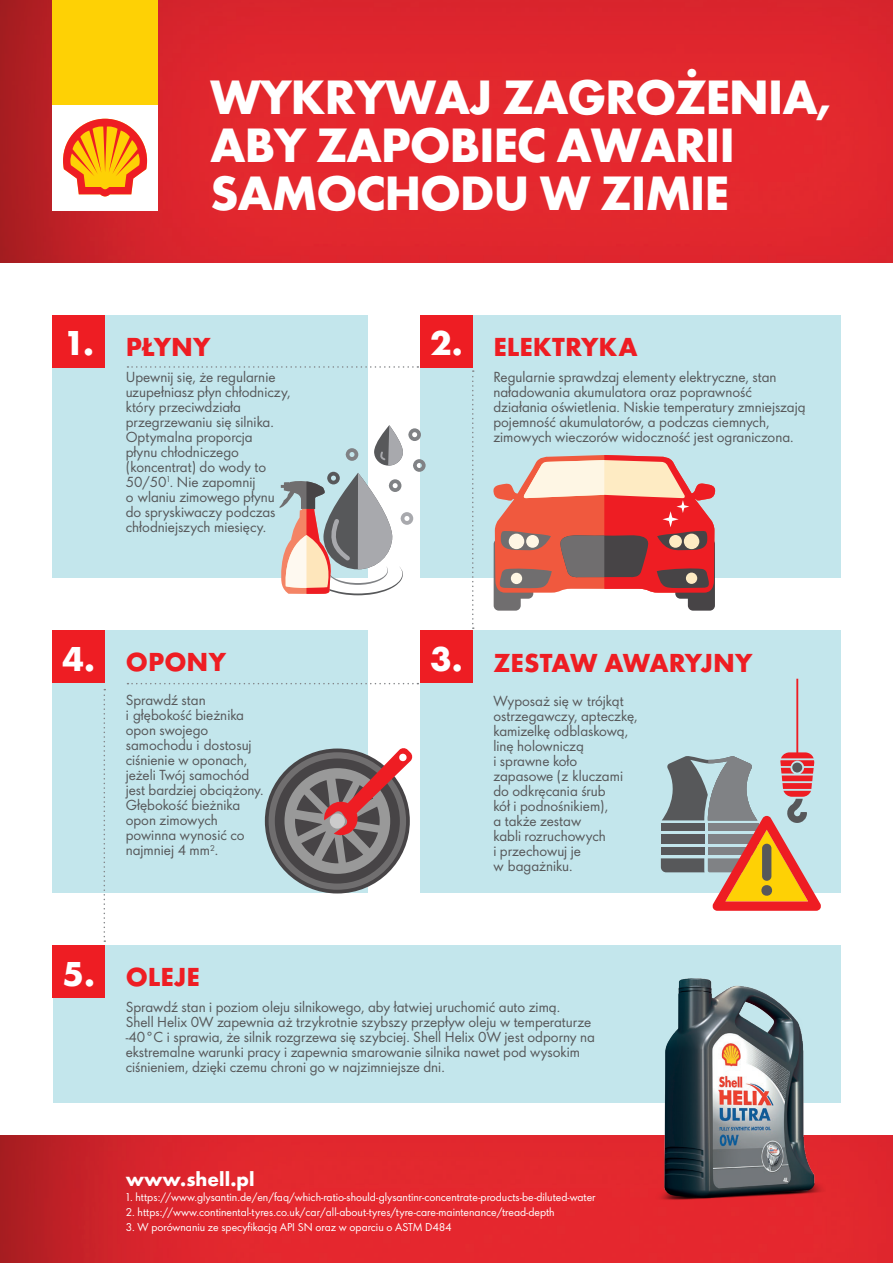
<style>
.page{position:relative;width:893px;height:1263px;background:#fff}
.page>*{position:absolute;margin:0;border:0;box-sizing:border-box;transform-origin:0 0}
.t1{font:700 44.4px/48px "Shell";letter-spacing:-.03em;color:#fff}
.t2{font:700 36px "Futura PT";color:#fff}
.t3{font:700 24px "Shell";color:#ee1d23}
.t4{font:700 18px "Shell";color:#fff}
.t5{font:13.5px/15px "Shell";color:#57585a}
.t6{font:10.5px "Shell";color:#fff}
</style>
<div class="page">
<div style="left:53px;top:315px;width:74px;height:263px;background:#c3e6ec"></div>
<div style="left:474px;top:315px;width:366px;height:263px;background:#c3e6ec"></div>
<div style="left:420px;top:630px;width:420px;height:263px;background:#c3e6ec"></div>
<div style="left:53px;top:630px;width:315px;height:263px;background:#c3e6ec"></div>
<div style="left:53px;top:945px;width:787px;height:158px;background:#c3e6ec"></div>
<div style="left:53px;top:315px;width:52px;height:53px;background:#ee1d23"></div>
<div style="left:53px;top:630px;width:52px;height:53px;background:#ee1d23"></div>
<svg style="left:269px;top:747px;width:143px;height:143px"></svg>
<svg style="left:493px;top:455px;width:222px;height:156px"></svg>
<svg style="left:127px;top:315px;width:347px;height:369px"></svg>
<svg style="left:53px;top:689px;width:52px;height:309px"></svg>
<svg style="left:661px;top:679px;width:160px;height:232px"></svg>
<img style="left:0;top:0;width:893px;height:263px">
<img style="left:0;top:1135px;width:893px;height:128px">
<img style="left:655px;top:979px;width:170px;height:221px">
<div style="left:53px;top:0;width:105px;height:105px;background:#fed105"></div>
<div style="left:53px;top:105px;width:105px;height:105px;background:#fff"></div>
<svg style="left:63px;top:118px;width:85px;height:79px"></svg>
<p class="t1" style="left:210px;top:70px;width:623px">WYKRYWAJ ZAGROŻENIA,<br>ABY ZAPOBIEC AWARII<br>SAMOCHODU W ZIMIE</p>
<p class="t2" style="left:64px;top:320px;width:32px">1.</p>
<p class="t2" style="left:430px;top:320px;width:34px">2.</p>
<p class="t3" style="left:126px;top:327px;width:86px">PŁYNY</p>
<p class="t3" style="left:493px;top:327px;width:146px">ELEKTRYKA</p>
<p class="t5" style="left:126px;top:368px;width:166px">Upewnij się, że regularnie uzupełniasz płyn chłodniczy, który przeciwdziała przegrzewaniu się silnika.<br>Optymalna proporcja<br>płynu chłodniczego (koncentrat) do wody to<br>50/50<sup>1</sup>. Nie zapomnij<br>o wlaniu zimowego płynu do spryskiwaczy podczas chłodniejszych miesięcy.</p>
<p class="t5" style="left:493px;top:368px;width:314px">Regularnie sprawdzaj elementy elektryczne, stan naładowania akumulatora oraz poprawność działania oświetlenia. Niskie temperatury zmniejszają pojemność akumulatorów, a podczas ciemnych, zimowych wieczorów widoczność jest ograniczona.</p>
<p class="t2" style="left:63px;top:635px;width:34px">4.</p>
<p class="t2" style="left:430px;top:635px;width:34px">3.</p>
<p class="t3" style="left:126px;top:641px;width:102px">OPONY</p>
<p class="t3" style="left:493px;top:643px;width:261px">ZESTAW AWARYJNY</p>
<p class="t5" style="left:126px;top:692px;width:139px">Sprawdź stan<br>i głębokość bieżnika opon swojego samochodu i dostosuj ciśnienie w oponach, jeżeli Twój samochód jest bardziej obciążony.<br>Głębokość bieżnika opon zimowych powinna wynosić co najmniej 4 mm<sup>2</sup>.</p>
<p class="t5" style="left:493px;top:692px;width:146px">Wyposaż się w trójkąt ostrzegawczy, apteczkę, kamizelkę odblaskową, linę holowniczą<br>i sprawne koło zapasowe (z kluczami do odkręcania śrub<br>kół i podnośnikiem),<br>a także zestaw<br>kabli rozruchowych<br>i przechowuj je<br>w bagażniku.</p>
<p class="t2" style="left:63px;top:950px;width:34px">5.</p>
<p class="t3" style="left:126px;top:957px;width:76px">OLEJE</p>
<p class="t5" style="left:126px;top:999px;width:471px">Sprawdź stan i poziom oleju silnikowego, aby łatwiej uruchomić auto zimą.<br>Shell Helix 0W zapewnia aż trzykrotnie szybszy przepływ oleju w temperaturze -40°C i sprawia, że silnik rozgrzewa się szybciej. Shell Helix 0W jest odporny na ekstremalne warunki pracy i zapewnia smarowanie silnika nawet pod wysokim ciśnieniem, dzięki czemu chroni go w najzimniejsze dni.</p>
<p class="t4" style="left:126px;top:1164px;width:130px">www.shell.pl</p>
<p class="t6" style="left:126px;top:1189px;width:471px">1. https://www.glysantin.de/en/faq/which-ratio-should-glysantinr-concentrate-products-be-diluted-water</p>
<p class="t6" style="left:126px;top:1204px;width:430px">2. https://www.continental-tyres.co.uk/car/all-about-tyres/tyre-care-maintenance/tread-depth</p>
<p class="t6" style="left:126px;top:1219px;width:328px">3. W porównaniu ze specyfikacją API SN oraz w oparciu o ASTM D484</p>
</div>
